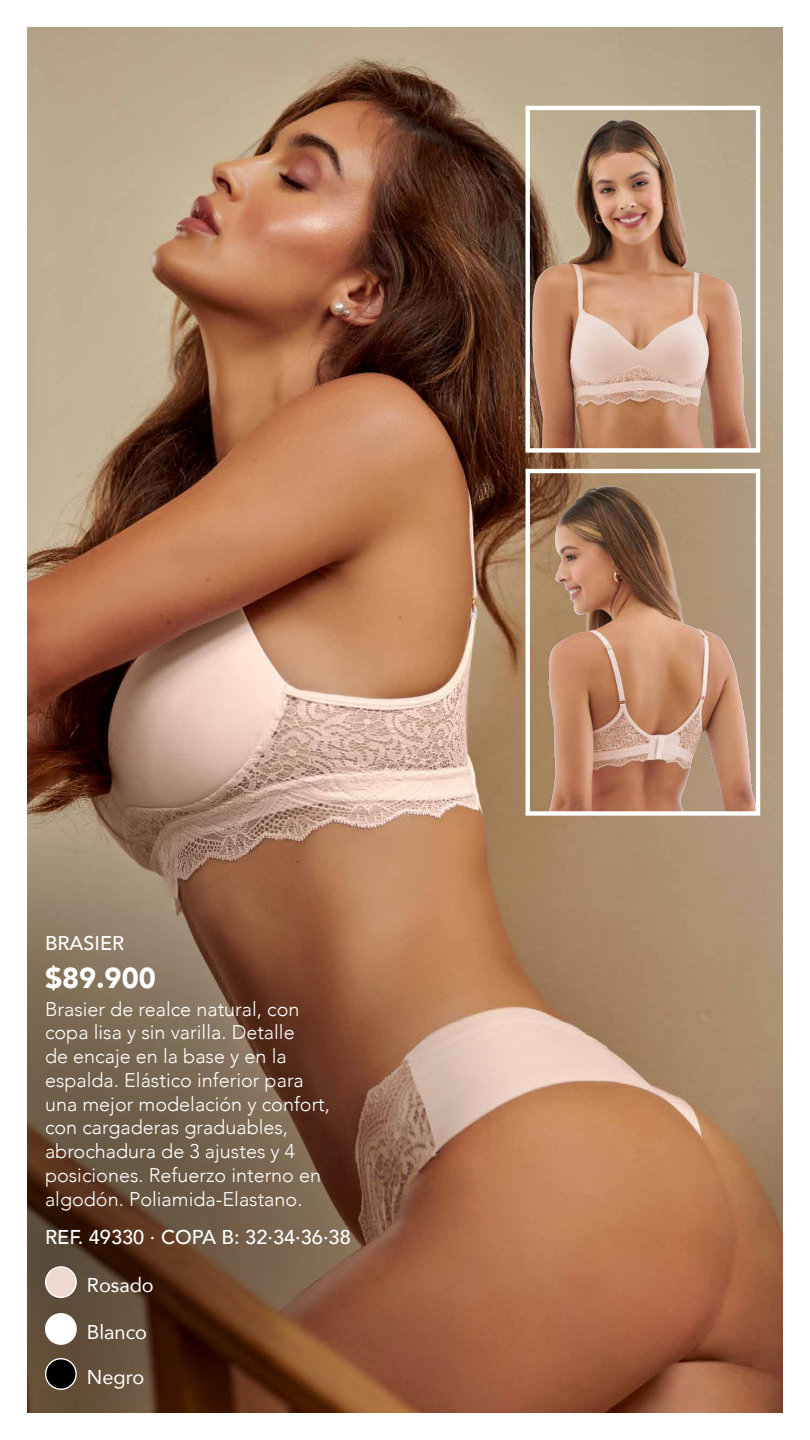
<style>
.page{position:relative;width:810px;height:1440px;background:#fff}
.page>*{position:absolute;margin:0;border:0;box-sizing:border-box;transform-origin:0 0}
.t1{font:900 28.8px "Avenir";color:#fff}
.t2{font:500 19.95px "Avenir";color:#fff}
.t3{font:19.95px "Avenir";color:#fff}
.t4{font:300 19.8px/23.8px "Avenir";color:#fff}
.t5{font:500 19.8px "Avenir";color:#fff}
</style>
<div class="page">
<img style="left:27px;top:27px;width:756px;height:1386px">
<svg style="left:27px;top:702px;width:560px;height:711px;background:#936c53"></svg>
<img style="left:531px;top:111px;width:224px;height:337px">
<img style="left:524px;top:473px;width:238px;height:340px">
<div style="left:526px;top:106px;width:234px;height:347px;border:4px solid #fff"></div>
<div style="left:526px;top:469px;width:234px;height:347px;border:4px solid #fff"></div>
<svg style="left:641px;top:909px;width:142px;height:504px;background:#a87858"></svg>
<div style="left:46px;top:1314px;width:30px;height:30px;background:#fff;border-radius:50%"></div>
<div style="left:45px;top:1313px;width:32px;height:32px;border:1px solid #fff;border-radius:50%"></div>
<div style="left:46px;top:1267px;width:30px;height:30px;background:#edd9d2;border-radius:50%"></div>
<div style="left:45px;top:1266px;width:32px;height:32px;border:1px solid #fff;border-radius:50%"></div>
<div style="left:46px;top:1359px;width:30px;height:30px;background:#000;border-radius:50%"></div>
<div style="left:45px;top:1358px;width:32px;height:32px;border:1px solid #fff;border-radius:50%"></div>
<p class="t5" style="left:45px;top:926px;width:81px">BRASIER</p>
<h1 class="t1" style="left:45px;top:954px;width:112px">$89.900</h1>
<p class="t4" style="left:45px;top:997px;width:287px">Brasier de realce natural, con copa lisa y sin varilla. Detalle<br>de encaje en la base y en la espalda. Elástico inferior para una mejor modelación y confort, con cargaderas graduables, abrochadura de 3 ajustes y 4 posiciones. Refuerzo interno en algodón. Poliamida-Elastano.</p>
<p class="t2" style="left:45px;top:1220px;width:307px">REF. 49330 · COPA B: 32·34·36·38</p>
<p class="t3" style="left:87px;top:1269px;width:68px">Rosado</p>
<p class="t3" style="left:87px;top:1316px;width:62px">Blanco</p>
<p class="t3" style="left:87px;top:1361px;width:59px">Negro</p>
</div>
